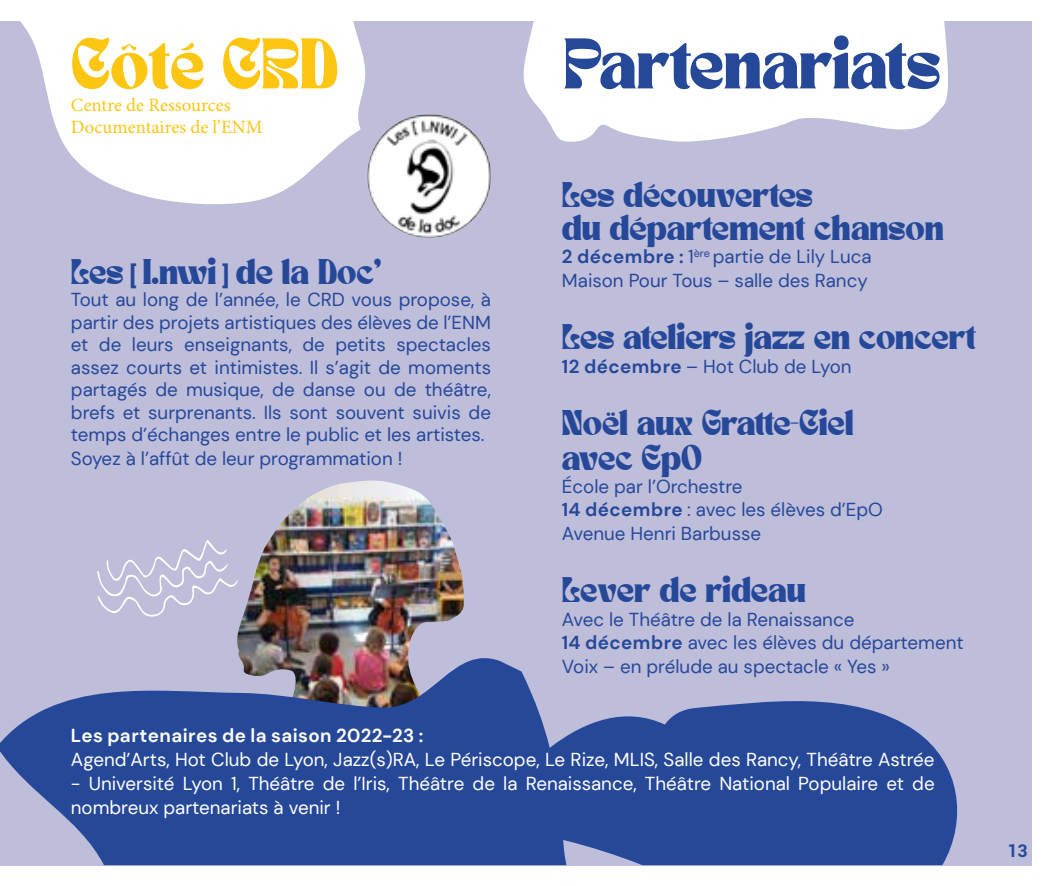
<style>
.page{position:relative;width:1053px;height:886px;background:#fff}
.page>*{position:absolute;margin:0;border:0;box-sizing:border-box;transform-origin:0 0}
.t1{font:50px "TAN NIMBUS";color:#264899}
.t2{font:50px "TAN NIMBUS";color:#fdc612}
.t3{font:25px/32.5px "TAN NIMBUS";color:#264899}
.t4{font:18.75px/22.8px "DM Sans";color:#264899}
.t5{font:18.75px/24px "DM Sans";color:#fff}
.t6{font:18.75px/22.5px "Minion Pro";color:#fdc612}
.t7{font:700 18.75px "DM Sans";letter-spacing:.025em;color:#fff}
.t8{font:700 17.5px "Roboto";color:#264899}
.s1{font-family:"Roboto";font-weight:700}
.s2{font-weight:700}
</style>
<div class="page">
<div style="left:0;top:21px;width:1031px;height:844px;background:#bebdda"></div>
<svg style="left:97px;top:539px;width:139px;height:78px"></svg>
<img style="left:236px;top:480px;width:228px;height:163px">
<svg style="left:0;top:643px;width:958px;height:222px;fill:#264899"></svg>
<svg style="left:523px;top:21px;width:425px;height:121px;background:#f7f7fa"></svg>
<svg style="left:20px;top:21px;width:346px;height:183px;fill:#fff"></svg>
<img style="left:367px;top:114px;width:124px;height:124px;border-radius:62px">
<h1 class="t2" style="left:71px;top:27px;width:269px">Côté CRD</h1>
<h1 class="t1" style="left:563px;top:27px;width:378px">Partenariats</h1>
<p class="t6" style="left:71px;top:94px;width:193px">Centre de Ressources<br>Documentaires de l’ENM</p>
<h2 class="t3" style="left:71px;top:256px;width:312px">Les <span class="s1">[</span> I.nwi <span class="s1">]</span> de la Doc’</h2>
<p class="t4" style="left:71px;top:288px;width:421px">Tout au long de l’année, le CRD vous propose, à partir des projets artistiques des élèves de l’ENM et de leurs enseignants, de petits spectacles assez courts et intimistes. Il s’agit de moments partagés de musique, de danse ou de théâtre, brefs et surprenants. Ils sont souvent suivis de temps d’échanges entre le public et les artistes.<br>Soyez à l’affût de leur programmation !</p>
<h2 class="t3" style="left:562px;top:179px;width:383px">Les découvertes<br>du département chanson</h2>
<p class="t4" style="left:562px;top:245px;width:311px;line-height:23.5px"><span class="s2">2 décembre :</span> 1<sup>ère</sup> partie de Lily Luca<br>Maison Pour Tous – salle des Rancy</p>
<h2 class="t3" style="left:562px;top:321px;width:415px">Les ateliers jazz en concert</h2>
<p class="t4" style="left:562px;top:355px;width:291px"><span class="s2">12 décembre</span> – Hot Club de Lyon</p>
<h2 class="t3" style="left:562px;top:406px;width:293px;line-height:35px">Noël aux Gratte-Ciel avec EpO</h2>
<p class="t4" style="left:562px;top:474px;width:322px;line-height:23.5px">École par l’Orchestre<br><span class="s2">14 décembre</span> : avec les élèves d’EpO<br>Avenue Henri Barbusse</p>
<h2 class="t3" style="left:562px;top:574px;width:245px">Lever de rideau</h2>
<p class="t4" style="left:562px;top:607px;width:403px;line-height:23.5px">Avec le Théâtre de la Renaissance<br><span class="s2">14 décembre</span> avec les élèves du département<br>Voix – en prélude au spectacle « Yes »</p>
<p class="t7" style="left:71px;top:724px;width:354px">Les partenaires de la saison 2022-23 :</p>
<p class="t5" style="left:71px;top:748px;width:865px">Agend’Arts, Hot Club de Lyon, Jazz(s)RA, Le Périscope, Le Rize, MLIS, Salle des Rancy, Théâtre Astrée</p>
<p class="t5" style="left:71px;top:772px;width:865px">- Université Lyon 1, Théâtre de l’Iris, Théâtre de la Renaissance, Théâtre National Populaire et de nombreux partenariats à venir !</p>
<p class="t8" style="left:1007px;top:838px;width:22px">13</p>
</div>
